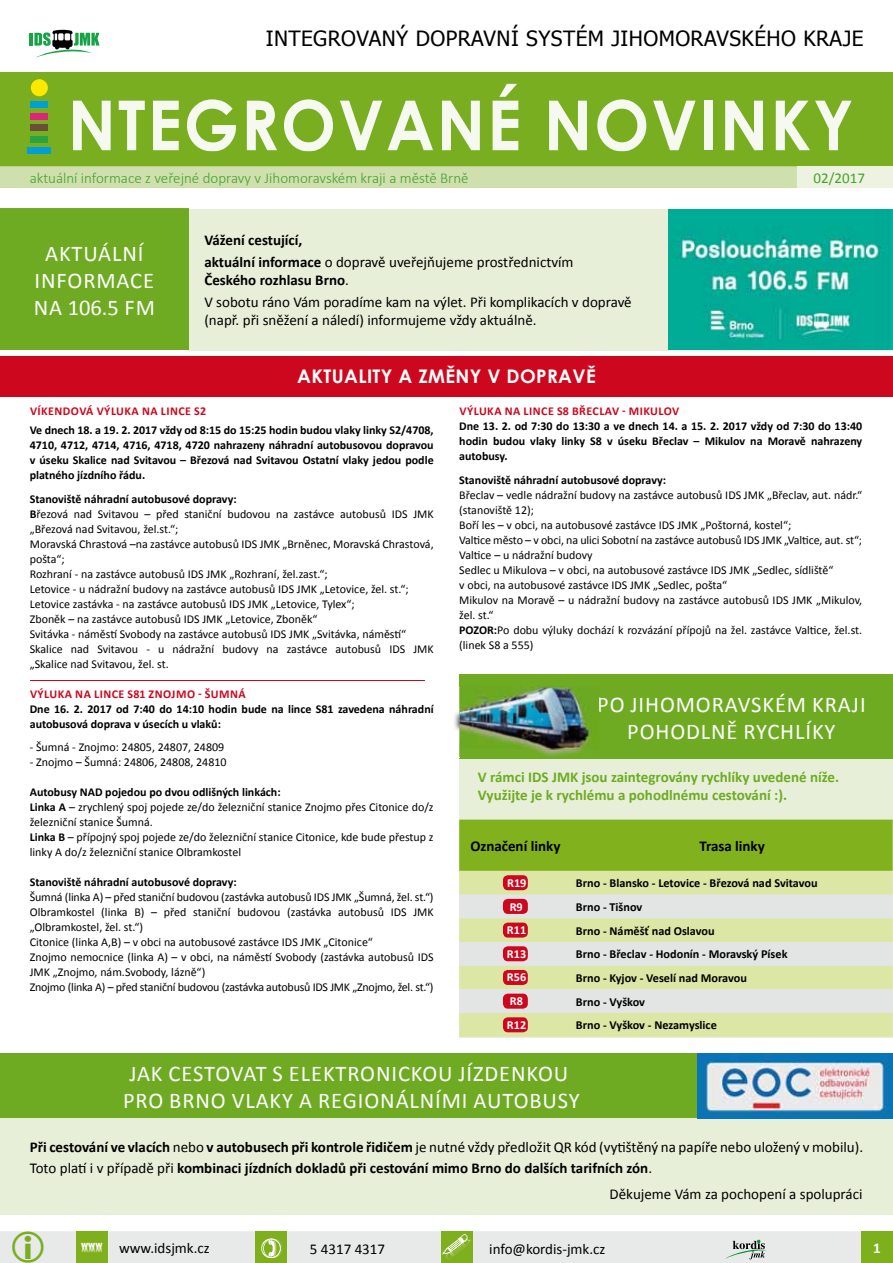
<style>
.page{position:relative;width:893px;height:1263px;background:#fff}
.page>*{position:absolute;margin:0;border:0;box-sizing:border-box;transform-origin:0 0}
.t1{font:700 69px "Century Gothic";letter-spacing:.03em;color:#f6f9f0;scale:.95 1}
.t2{font:22.5px/27px "Calibri";letter-spacing:.04em;color:#fff;text-align:center}
.t3{font:21px "Tahoma";letter-spacing:.02em;color:#000}
.t4{font:700 18.75px "Century Gothic";letter-spacing:.02em;color:#fff}
.t5{font:15px/22.2px "Calibri";color:#000}
.t6{font:700 15px/21px "Calibri";color:#000}
.t7{font:700 15px/18px "Calibri";color:#6eab23}
.t8{font:300 15px "Calibri";color:#44a12b}
.t9{font:15px "Calibri";color:#44a12b}
.t10{font:700 15px "Calibri";color:#fff}
.t11{font:700 12.3px/23.7px "Calibri";color:#000}
.t12{font:700 12.3px/23.7px "Calibri";color:#fff}
.t13{font:12px/15px "Calibri";color:#000}
.t14{font:700 12px/15px "Calibri";color:#000;text-align:justify}
.t15{font:700 12px "Calibri";letter-spacing:.04em;color:#cd071e}
.t16{font:7.05px "Switzerland Black CE";color:#fff}
.s1{font-weight:700}
.s2{font-weight:400}
</style>
<div class="page">
<div style="left:0;top:1053px;width:893px;height:162px;background:#e7efd8"></div>
<div style="left:189px;top:209px;width:704px;height:141px;background:#e8efd8"></div>
<svg style="left:30px;top:30px;width:70px;height:27px"></svg>
<div style="left:0;top:72px;width:893px;height:116px;background:#78ae20"></div>
<div style="left:31px;top:102px;width:17px;height:6px;background:#009fd5"></div>
<div style="left:31px;top:113px;width:17px;height:7px;background:#de237d"></div>
<div style="left:31px;top:125px;width:17px;height:6px;background:#6c4f3a"></div>
<div style="left:31px;top:136px;width:17px;height:7px;background:#29a443"></div>
<div style="left:27px;top:148px;width:24px;height:6px;background:#009fd5"></div>
<div style="left:0;top:166px;width:797px;height:22px;background:#d0dfae"></div>
<div style="left:797px;top:166px;width:96px;height:22px;background:#edf3e0"></div>
<div style="left:0;top:356px;width:893px;height:40px;background:#cd071e"></div>
<div style="left:31px;top:79px;width:17px;height:17px;background:#fde800;border-radius:50%"></div>
<hr style="left:30px;top:680px;width:394px;height:1px;background:#cd071e">
<div style="left:0;top:1053px;width:698px;height:65px;background:#6eab23"></div>
<img style="left:698px;top:1053px;width:195px;height:65px">
<div style="left:459px;top:676px;width:434px;height:361px;background:#e7efd8"></div>
<div style="left:459px;top:820px;width:434px;height:51px;background:#81b11d"></div>
<div style="left:459px;top:871px;width:434px;height:166px;background:#dce6a5"></div>
<svg style="left:459px;top:894px;width:434px;height:119px;fill:#e3e4e4"></svg>
<div style="left:503px;top:875px;width:25px;height:15px;background:#cd071e;border-radius:5px"></div>
<div style="left:503px;top:899px;width:25px;height:15px;background:#cd071e;border-radius:5px"></div>
<div style="left:503px;top:922px;width:25px;height:15px;background:#cd071e;border-radius:5px"></div>
<div style="left:503px;top:946px;width:25px;height:15px;background:#cd071e;border-radius:5px"></div>
<div style="left:503px;top:970px;width:25px;height:15px;background:#cd071e;border-radius:5px"></div>
<div style="left:503px;top:994px;width:25px;height:15px;background:#cd071e;border-radius:5px"></div>
<div style="left:503px;top:1017px;width:25px;height:15px;background:#cd071e;border-radius:5px"></div>
<img style="left:669px;top:210px;width:224px;height:139px">
<div style="left:0;top:209px;width:189px;height:140px;background:#6eab23"></div>
<div style="left:459px;top:674px;width:434px;height:85px;background:#6eab23"></div>
<img style="left:454px;top:712px;width:128px;height:45px">
<img style="left:538px;top:686px;width:59px;height:53px">
<svg style="left:599px;top:697px;width:1px;height:15px"></svg>
<img style="left:459px;top:687px;width:132px;height:63px">
<svg style="left:0;top:1231px;width:893px;height:32px;background:#d8e0cc"></svg>
<h3 class="t3" style="left:266px;top:25px;width:599px">INTEGROVANÝ DOPRAVNÍ SYSTÉM JIHOMORAVSKÉHO KRAJE</h3>
<h1 class="t1" style="left:67px;top:73px;width:829px">NTEGROVANÉ NOVINKY</h1>
<p class="t8" style="left:30px;top:169px;width:440px">aktuální informace z veřejné dopravy v Jihomoravském kraji a městě Brně</p>
<p class="t9" style="left:813px;top:168px;width:53px">02/2017</p>
<h2 class="t2" style="left:34px;top:240px;width:123px">AKTUÁLNÍ<br>INFORMACE<br>NA 106.5 FM</h2>
<p class="t5" style="left:204px;top:229px;width:371px"><span class="s1">Vážení cestující,<br>aktuální informace</span> o dopravě uveřejňujeme prostřednictvím</p>
<p class="t5" style="left:204px;top:269px;width:429px"><span class="s1">Českého rozhlasu Brno</span>.<br>V sobotu ráno Vám poradíme kam na výlet. Při komplikacích v dopravě</p>
<p class="t5" style="left:204px;top:309px;width:334px">(např. při sněžení a náledí) informujeme vždy aktuálně.</p>
<h3 class="t4" style="left:297px;top:362px;width:300px">AKTUALITY A ZMĚNY V DOPRAVĚ</h3>
<p class="t15" style="left:30px;top:403px;width:178px">VÍKENDOVÁ VÝLUKA NA LINCE S2</p>
<p class="t14" style="left:30px;top:423px;width:405px">Ve dnech 18. a 19. 2. 2017 vždy od 8:15 do 15:25 hodin budou vlaky linky S2/4708, 4710, 4712, 4714, 4716, 4718, 4720 nahrazeny náhradní autobusovou dopravou v úseku Skalice nad Svitavou – Březová nad Svitavou Ostatní vlaky jedou podle platného jízdního řádu.</p>
<p class="t13" style="left:30px;top:491px;width:405px"><span class="s1">Stanoviště náhradní autobusové dopravy:<br>B</span>řezová nad Svitavou – před staniční budovou na zastávce autobusů IDS JMK „Březová nad Svitavou, žel.st.“;<br>Moravská Chrastová –na zastávce autobusů IDS JMK „Brněnec, Moravská Chrastová, pošta“;<br>Rozhraní - na zastávce autobusů IDS JMK „Rozhraní, žel.zast.“;<br>Letovice - u nádražní budovy na zastávce autobusů IDS JMK „Letovice, žel. st.“; Letovice zastávka - na zastávce autobusů IDS JMK „Letovice, Tylex“;<br>Zboněk – na zastávce autobusů IDS JMK „Letovice, Zboněk“<br>Svitávka - náměstí Svobody na zastávce autobusů IDS JMK „Svitávka, náměstí“ Skalice nad Svitavou - u nádražní budovy na zastávce autobusů IDS JMK „Skalice nad Svitavou, žel. st.</p>
<p class="t15" style="left:30px;top:686px;width:217px">VÝLUKA NA LINCE S81 ZNOJMO - ŠUMNÁ</p>
<p class="t14" style="left:30px;top:701px;width:405px">Dne 16. 2. 2017 od 7:40 do 14:10 hodin bude na lince S81 zavedena náhradní autobusová doprava v úsecích u vlaků:</p>
<p class="t13" style="left:30px;top:740px;width:196px">- Šumná - Znojmo: 24805, 24807, 24809</p>
<p class="t13" style="left:30px;top:755px;width:198px">- Znojmo – Šumná: 24806, 24808, 24810</p>
<p class="t13" style="left:30px;top:785px;width:405px"><span class="s1">Autobusy NAD pojedou po dvou odlišných linkách:<br>Linka A</span> – zrychlený spoj pojede ze/do železniční stanice Znojmo přes Citonice do/z železniční stanice Šumná.<br><span class="s1">Linka B</span> – přípojný spoj pojede ze/do železniční stanice Citonice, kde bude přestup z linky A do/z železniční stanice Olbramkostel</p>
<p class="t14" style="left:30px;top:875px;width:208px">Stanoviště náhradní autobusové dopravy:</p>
<p class="t13" style="left:30px;top:890px;width:405px">Šumná (linka A) – před staniční budovou (zastávka autobusů IDS JMK „Šumná, žel. st.“)<br>Olbramkostel (linka B) – před staniční budovou (zastávka autobusů IDS JMK „Olbramkostel, žel. st.“)<br>Citonice (linka A,B) – v obci na autobusové zastávce IDS JMK „Citonice“<br>Znojmo nemocnice (linka A) – v obci, na náměstí Svobody (zastávka autobusů IDS JMK „Znojmo, nám.Svobody, lázně“)<br>Znojmo (linka A) – před staniční budovou (zastávka autobusů IDS JMK „Znojmo, žel. st.“)</p>
<p class="t15" style="left:459px;top:403px;width:221px">VÝLUKA NA LINCE S8 BŘECLAV - MIKULOV</p>
<p class="t14" style="left:459px;top:419px;width:405px">Dne 13. 2. od 7:30 do 13:30 a ve dnech 14. a 15. 2. 2017 vždy od 7:30 do 13:40 hodin budou vlaky linky S8 v úseku Břeclav – Mikulov na Moravě nahrazeny autobusy.</p>
<p class="t14" style="left:459px;top:472px;width:208px">Stanoviště náhradní autobusové dopravy:</p>
<p class="t13" style="left:459px;top:487px;width:405px">Břeclav – vedle nádražní budovy na zastávce autobusů IDS JMK „Břeclav, aut. nádr.“ (stanoviště 12);<br>Boří les – v obci, na autobusové zastávce IDS JMK „Poštorná, kostel“;<br>Valtice město – v obci, na ulici Sobotní na zastávce autobusů IDS JMK „Valtice, aut. st“; Valtice – u nádražní budovy<br>Sedlec u Mikulova – v obci, na autobusové zastávce IDS JMK „Sedlec, sídliště“<br>v obci, na autobusové zastávce IDS JMK „Sedlec, pošta“<br>Mikulov na Moravě – u nádražní budovy na zastávce autobusů IDS JMK „Mikulov, žel. st.“<br><span class="s1">POZOR:</span>Po dobu výluky dochází k rozvázání přípojů na žel. zastávce Valtice, žel.st. (linek S8 a 555)</p>
<h2 class="t2" style="left:597px;top:691px;width:270px">PO JIHOMORAVSKÉM KRAJI<br>POHODLNĚ RYCHLÍKY</h2>
<p class="t7" style="left:478px;top:768px;width:363px">V rámci IDS JMK jsou zaintegrovány rychlíky uvedené níže.<br>Využijte je k rychlému a pohodlnému cestování :).</p>
<p class="t6" style="left:470px;top:835px;width:92px">Označení linky</p>
<p class="t6" style="left:699px;top:835px;width:67px">Trasa linky</p>
<p class="t11" style="left:576px;top:871px;width:243px">Brno - Blansko - Letovice - Březová nad Svitavou<br>Brno - Tišnov<br>Brno - Náměšť nad Oslavou<br>Brno - Břeclav - Hodonín - Moravský Písek<br>Brno - Kyjov - Veselí nad Moravou<br>Brno - Vyškov<br>Brno - Vyškov - Nezamyslice</p>
<p class="t12" style="left:507px;top:871px;width:21px">R19<br>R9<br>R11<br>R13<br>R56<br>R8<br>R12</p>
<h2 class="t2" style="left:123px;top:1060px;width:458px;text-align:left">JAK CESTOVAT S ELEKTRONICKOU JÍZDENKOU<br>PRO BRNO VLAKY A REGIONÁLNÍMI AUTOBUSY</h2>
<p class="t6" style="left:30px;top:1137px;width:835px">Při cestování ve vlacích <span class="s2">nebo</span> v autobusech při kontrole řidičem <span class="s2">je nutné vždy předložit QR kód (vytištěný na papíře nebo uložený v mobilu).<br>Toto platí i v případě při</span> kombinaci jízdních dokladů při cestování mimo Brno do dalších tarifních zón<span class="s2">.</span></p>
<p class="t5" style="left:609px;top:1183px;width:255px">Děkujeme Vám za pochopení a spolupráci</p>
<p class="t16" style="left:81px;top:1241px;width:23px">WWW</p>
<p class="t16" style="left:103px;top:1254px;width:9px;rotate:-180deg">W</p>
<p class="t5" style="left:119px;top:1237px;width:92px">www.idsjmk.cz</p>
<p class="t5" style="left:310px;top:1238px;width:77px">5 4317 4317</p>
<p class="t5" style="left:489px;top:1238px;width:118px">info@kordis-jmk.cz</p>
<p class="t10" style="left:873px;top:1238px;width:9px">1</p>
</div>
